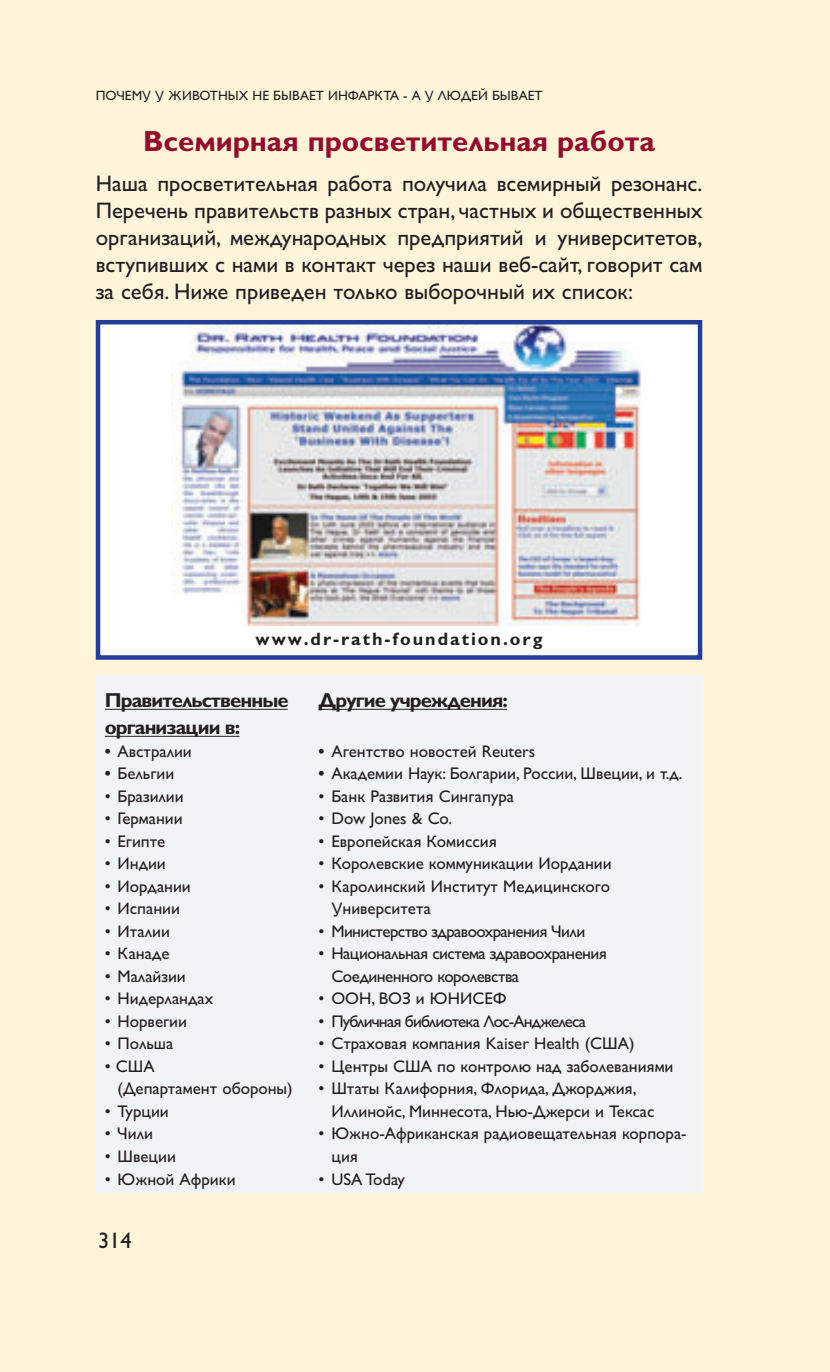
<style>
.page{position:relative;width:830px;height:1372px;background:#fff}
.page>*{position:absolute;margin:0;border:0;box-sizing:border-box;transform-origin:0 0}
.t1{font:700 29.25px "Gill Sans Cyr";color:#950b2c}
.t2{font:22.5px/27px "Gill Sans Cyr";color:#231f20;text-align:justify}
.t3{font:700 20.25px/27px "Gill Sans Cyr";letter-spacing:-.045em;color:#231f20}
.t4{font:700 18px "Gill Sans Cyr";letter-spacing:.11em;color:#231f20}
.t5{font:16.88px/22.5px "Gill Sans Cyr";color:#231f20}
.t6{font:16.88px/22.5px "Gill Sans Cyr";letter-spacing:-.03em;color:#231f20}
.t7{font:16.88px "Gill Sans Cyr";letter-spacing:-.05em;color:#231f20}
.t8{font:16.88px "Gill Sans Cyr";letter-spacing:-.035em;color:#231f20}
.t9{font:13.5px "Gill Sans Cyr";color:#231f20}
.s1{font-weight:700}
</style>
<div class="page">
<div style="left:0;top:0;width:829px;height:1371px;background:#fef5da"></div>
<div style="left:100px;top:324px;width:597px;height:331px;background:#fff"></div>
<img style="left:172px;top:325px;width:469px;height:300px">
<div style="left:96px;top:320px;width:606px;height:339px;border:4px solid #233e99"></div>
<div style="left:96px;top:675px;width:213px;height:518px;background:#f2f3f4"></div>
<hr style="left:105px;top:708px;width:182px;height:1px;background:#231f20">
<hr style="left:105px;top:735px;width:134px;height:1px;background:#231f20">
<div style="left:309px;top:675px;width:393px;height:518px;background:#f2f3f4"></div>
<hr style="left:318px;top:708px;width:189px;height:1px;background:#231f20">
<p class="t9" style="left:96px;top:91px;width:448px">ПОЧЕМУ У ЖИВОТНЫХ НЕ БЫВАЕТ ИНФАРКТА - А У ЛЮДЕЙ БЫВАЕТ</p>
<h1 class="t1" style="left:143px;top:131px;width:513px">Всемирная просветительная работа</h1>
<p class="t2" style="left:96px;top:172px;width:607px">Наша просветительная работа получила всемирный резонанс.<br>Перечень правительств разных стран, частных и общественных организаций, международных предприятий и университетов, вступивших с нами в контакт через наши веб-сайт, говорит сам за себя. Ниже приведен только выборочный их список:</p>
<p class="t4" style="left:255px;top:633px;width:288px">www.dr-rath-foundation.org</p>
<p class="t3" style="left:105px;top:689px;width:185px">Правительственные организации в:</p>
<p class="t5" style="left:105px;top:741px;width:88px"><span class="s1">•</span> Австралии</p>
<p class="t5" style="left:105px;top:764px;width:71px"><span class="s1">•</span> Бельгии</p>
<p class="t5" style="left:105px;top:786px;width:80px">• Бразилии</p>
<p class="t5" style="left:105px;top:809px;width:79px">• Германии</p>
<p class="t5" style="left:105px;top:831px;width:62px">• Египте</p>
<p class="t5" style="left:105px;top:854px;width:62px">• Индии</p>
<p class="t5" style="left:105px;top:876px;width:87px">• Иордании</p>
<p class="t5" style="left:105px;top:899px;width:77px">• Испании</p>
<p class="t5" style="left:105px;top:921px;width:67px">• Италии</p>
<p class="t5" style="left:105px;top:944px;width:66px">• Канаде</p>
<p class="t5" style="left:105px;top:966px;width:82px">• Малайзии</p>
<p class="t5" style="left:105px;top:989px;width:110px">• Нидерландах</p>
<p class="t5" style="left:105px;top:1011px;width:84px">• Норвегии</p>
<p class="t5" style="left:105px;top:1034px;width:70px">• Польша</p>
<p class="t5" style="left:117px;top:1056px;width:176px;text-indent:-13px">• США<br>(Департамент обороны)</p>
<p class="t5" style="left:105px;top:1101px;width:65px">• Турции</p>
<p class="t5" style="left:105px;top:1124px;width:50px">• Чили</p>
<p class="t5" style="left:105px;top:1146px;width:73px">• Швеции</p>
<p class="t5" style="left:105px;top:1169px;width:132px">• Южной Африки</p>
<h2 class="t2" style="left:98px;top:1228px;width:35px">314</h2>
<p class="t3" style="left:318px;top:689px;width:191px">Другие учреждения:</p>
<p class="t5" style="left:318px;top:741px;width:218px"><span class="s1">•</span> Агентство новостей Reuters</p>
<p class="t5" style="left:318px;top:764px;width:365px"><span class="s1">•</span> Академии Наук: Болгарии, России, Швеции, и т.д.</p>
<p class="t5" style="left:318px;top:786px;width:197px">• Банк Развития Сингапура</p>
<p class="t5" style="left:318px;top:809px;width:135px">• Dow Jones &amp; Co.</p>
<p class="t5" style="left:318px;top:831px;width:179px">• Европейская Комиссия</p>
<p class="t5" style="left:318px;top:854px;width:294px">• Королевские коммуникации Иордании</p>
<p class="t5" style="left:331px;top:876px;width:280px;text-indent:-13px">• Каролинский Институт Медицинского<br>Университета</p>
<p class="t8" style="left:318px;top:925px;width:268px">• Министерство здравоохранения Чили</p>
<p class="t6" style="left:331px;top:944px;width:277px;text-indent:-13px">• Национальная система здравоохранения<br>Соединенного королевства</p>
<p class="t5" style="left:318px;top:989px;width:189px">• ООН, ВОЗ и ЮНИСЕФ</p>
<p class="t7" style="left:318px;top:1015px;width:268px">• Публичная библиотека Лос-Анджелеса</p>
<p class="t5" style="left:318px;top:1034px;width:317px">• Страховая компания Kaiser Health (США)</p>
<p class="t5" style="left:318px;top:1056px;width:356px">• Центры США по контролю над заболеваниями</p>
<p class="t5" style="left:331px;top:1079px;width:324px;text-indent:-13px">• Штаты Калифорния, Флорида, Джорджия,<br>Иллинойс, Миннесота, Нью-Джерси и Тексас</p>
<p class="t5" style="left:331px;top:1124px;width:356px;text-indent:-13px">• Южно-Африканская радиовещательная корпора&shy;ция</p>
<p class="t5" style="left:318px;top:1169px;width:88px">• USA Today</p>
</div>
